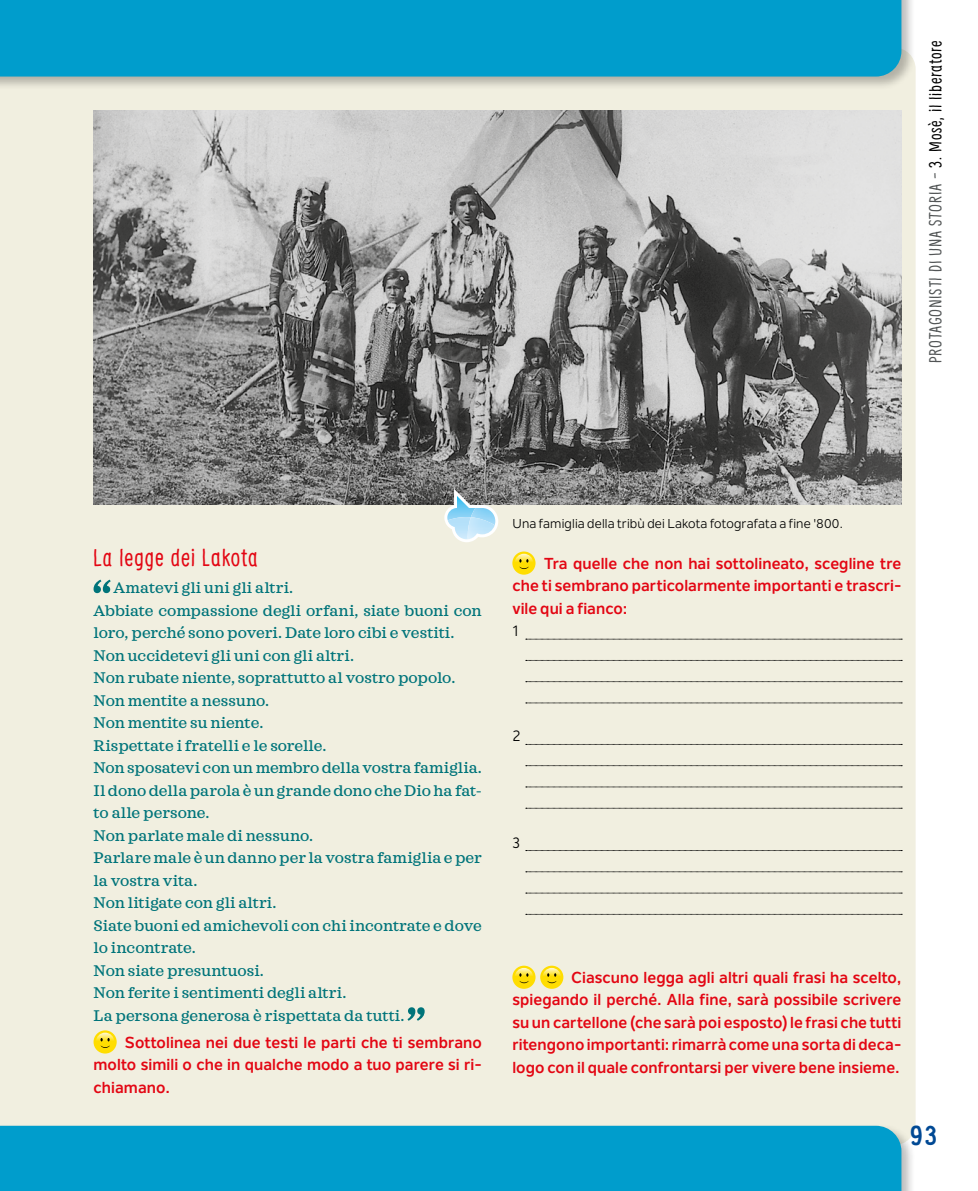
<style>
.page{position:relative;width:978px;height:1191px;background:#fff}
.page>*{position:absolute;margin:0;border:0;box-sizing:border-box;transform-origin:0 0}
.t1{font:700 27px "Supernettcn";color:#004994}
.t2{font:24px "Supernettcn";letter-spacing:.03em;color:#e30613}
.t3{font:17.25px "Supernettcn";letter-spacing:.04em;color:#525556}
.t4{font:500 15.75px/22.5px "Sagona";color:#00747a}
.t5{font:700 15.75px/22.5px "Nolan Next";letter-spacing:.005em;color:#e30613;text-align:justify}
.t6{font:15px "Nolan Next";color:#000}
.t7{font:12.75px "Nolan Next";letter-spacing:.01em;color:#000}
.s1{color:#000}
</style>
<div class="page">
<div style="left:0;top:48px;width:916px;height:1097px;background:#f1efe0;border-radius:21px"></div>
<div style="left:0;top:0;width:915px;height:91px;background:#000;opacity:.26"></div>
<div style="left:0;top:0;width:901px;height:77px;background:#009dcc"></div>
<div style="left:0;top:1123px;width:915px;height:68px;background:#000;opacity:.26"></div>
<div style="left:0;top:1125px;width:901px;height:66px;background:#009dcc"></div>
<img style="left:94px;top:111px;width:807px;height:393px">
<svg style="left:444px;top:489px;width:54px;height:53px"></svg>
<img style="left:471px;top:508px;width:24px;height:9px">
<img style="left:467px;top:517px;width:28px;height:22px">
<svg style="left:94px;top:579px;width:17px;height:14px"></svg>
<svg style="left:407px;top:1007px;width:18px;height:13px"></svg>
<svg style="left:94px;top:1030px;width:23px;height:23px"></svg>
<svg style="left:96px;top:1032px;width:18px;height:19px"></svg>
<svg style="left:101px;top:1038px;width:9px;height:10px"></svg>
<svg style="left:512px;top:551px;width:24px;height:23px"></svg>
<svg style="left:515px;top:554px;width:18px;height:18px"></svg>
<svg style="left:519px;top:559px;width:10px;height:10px"></svg>
<svg style="left:512px;top:965px;width:24px;height:23px"></svg>
<svg style="left:515px;top:968px;width:18px;height:18px"></svg>
<svg style="left:519px;top:973px;width:10px;height:10px"></svg>
<svg style="left:540px;top:965px;width:23px;height:23px"></svg>
<svg style="left:543px;top:968px;width:18px;height:18px"></svg>
<svg style="left:547px;top:973px;width:9px;height:10px"></svg>
<svg style="left:526px;top:639px;width:376px;height:1px"></svg>
<svg style="left:526px;top:660px;width:376px;height:1px"></svg>
<svg style="left:526px;top:681px;width:376px;height:1px"></svg>
<svg style="left:526px;top:702px;width:376px;height:1px"></svg>
<svg style="left:526px;top:744px;width:376px;height:1px"></svg>
<svg style="left:526px;top:765px;width:376px;height:1px"></svg>
<svg style="left:526px;top:786px;width:376px;height:1px"></svg>
<svg style="left:526px;top:808px;width:376px;height:1px"></svg>
<svg style="left:526px;top:850px;width:376px;height:1px"></svg>
<svg style="left:526px;top:871px;width:376px;height:1px"></svg>
<svg style="left:526px;top:892px;width:376px;height:1px"></svg>
<svg style="left:526px;top:914px;width:376px;height:1px"></svg>
<p class="t3" style="left:924px;top:363px;width:324px;rotate:-90deg">Protagonisti di una storiA - <span class="s1">3. Mosè, il liberatore</span></p>
<h2 class="t2" style="left:94px;top:542px;width:166px">La legge dei Lakota</h2>
<p class="t4" style="left:94px;top:576px;width:390px;text-indent:20px">Amatevi gli uni gli altri.<br>Abbiate compassione degli orfani, siate buoni con loro, perché sono poveri. Date loro cibi e vestiti.<br>Non uccidetevi gli uni con gli altri.<br>Non rubate niente, soprattutto al vostro popolo.<br>Non mentite a nessuno.<br>Non mentite su niente.<br>Rispettate i fratelli e le sorelle.<br>Non sposatevi con un membro della vostra famiglia.<br>Il dono della parola è un grande dono che Dio ha fat&shy;to alle persone.<br>Non parlate male di nessuno.<br>Parlare male è un danno per la vostra famiglia e per la vostra vita.<br>Non litigate con gli altri.<br>Siate buoni ed amichevoli con chi incontrate e dove lo incontrate.<br>Non siate presuntuosi.<br>Non ferite i sentimenti degli altri.<br>La persona generosa è rispettata da tutti.</p>
<p class="t5" style="left:94px;top:1030px;width:390px;text-indent:31px">Sottolinea nei due testi le parti che ti sembrano molto simili o che in qualche modo a tuo parere si ri&shy;chiamano.</p>
<p class="t7" style="left:512px;top:516px;width:332px">Una famiglia della tribù dei Lakota fotografata a fine '800.</p>
<p class="t5" style="left:512px;top:552px;width:391px;text-indent:32px">Tra quelle che non hai sottolineato, scegline tre che ti sembrano particolarmente importanti e trascri&shy;vile qui a fianco:</p>
<p class="t6" style="left:512px;top:622px;width:7px">1</p>
<p class="t6" style="left:512px;top:727px;width:10px">2</p>
<p class="t6" style="left:512px;top:833px;width:9px">3</p>
<p class="t5" style="left:512px;top:966px;width:391px;text-indent:59px">Ciascuno legga agli altri quali frasi ha scelto, spiegando il perché. Alla fine, sarà possibile scrivere su un cartellone (che sarà poi esposto) le frasi che tutti ritengono importanti: rimarrà come una sorta di deca&shy;logo con il quale confrontarsi per vivere bene insieme.</p>
<h1 class="t1" style="left:910px;top:1117px;width:29px">93</h1>
</div>
